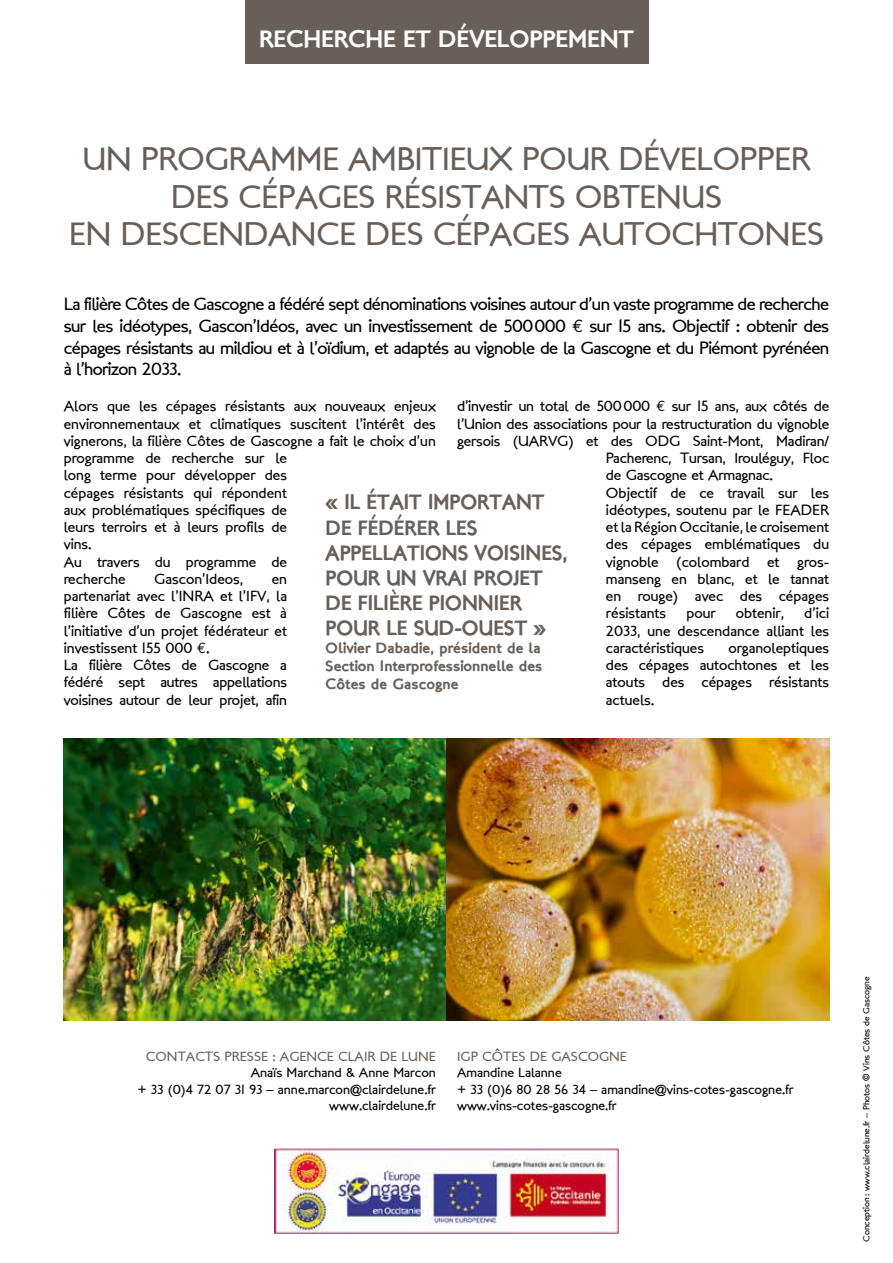
<style>
.page{position:relative;width:893px;height:1263px;background:#fff}
.page>*{position:absolute;margin:0;border:0;box-sizing:border-box;transform-origin:0 0}
.t1{font:33px/37.5px "London Between";letter-spacing:-.02em;color:#695f59;text-align:center}
.t2{font:24px "London Two";letter-spacing:-.03em;color:#fff}
.t3{font:21px/25.2px "London Two";letter-spacing:-.03em;color:#695f59;scale:.96 1}
.t4{font:18px/21.6px "London Between";letter-spacing:-.03em;color:#000;text-align:justify}
.t5{font:15px/17.2px "London Between";color:#000}
.t6{font:15px/18px "London Two";color:#695f59}
.t7{font:13.5px/16.2px "London Between";color:#000;text-align:right}
.t8{font:13.5px "London Between";color:#695f59}
.t9{font:9px "London Between";color:#000}
.s1{font-family:"Euro Mono"}
</style>
<div class="page">
<div style="left:244px;top:0;width:404px;height:64px;background:#695f59"></div>
<img style="left:275px;top:1148px;width:343px;height:85px">
<img style="left:64px;top:739px;width:765px;height:282px">
<h2 class="t2" style="left:259px;top:23px;width:377px">RECHERCHE ET DÉVELOPPEMENT</h2>
<h1 class="t1" style="left:69px;top:141px;width:757px">UN PROGRAMME AMBITIEUX POUR DÉVELOPPER<br>DES CÉPAGES RÉSISTANTS OBTENUS<br>EN DESCENDANCE DES CÉPAGES AUTOCHTONES</h1>
<p class="t4" style="left:64px;top:294px;width:767px">La filière Côtes de Gascogne a fédéré sept dénominations voisines autour d’un vaste programme de recherche sur les idéotypes, Gascon’Idéos, avec un investissement de 500000 <span class="s1">€</span> sur 15 ans. Objectif : obtenir des cépages résistants au mildiou et à l’oïdium, et adaptés au vignoble de la Gascogne et du Piémont pyrénéen à l’horizon 2033.</p>
<p class="t5" style="left:64px;top:398px;width:374px">Alors que les cépages résistants aux nouveaux enjeux environnementaux et climatiques suscitent l’intérêt des vignerons, la filière Côtes de Gascogne a fait le choix d’un programme de recherche sur le<br>long terme pour développer des<br>cépages résistants qui répondent<br>aux problématiques spécifiques de<br>leurs terroirs et à leurs profils de<br>vins.<br>Au travers du programme de<br>recherche</p>
<p class="t5" style="left:457px;top:398px;width:374px">d’investir un total de 500000 <span class="s1">€</span> sur 15 ans, aux côtés de</p>
<p class="t5" style="left:457px;top:415px;width:374px">l’Union des associations pour la restructuration du vignoble</p>
<p class="t5" style="left:457px;top:432px;width:374px">gersois (UARVG) et des ODG Saint-Mont, Madiran/</p>
<p class="t5" style="left:606px;top:449px;width:225px">Pacherenc, Tursan, Irouléguy, Floc</p>
<p class="t5" style="left:606px;top:467px;width:169px">de Gascogne et Armagnac.</p>
<p class="t5" style="left:606px;top:484px;width:225px">Objectif de ce travail sur les</p>
<p class="t5" style="left:606px;top:501px;width:225px">idéotypes, soutenu par le FEADER</p>
<p class="t5" style="left:606px;top:518px;width:225px">et la Région Occitanie, le croisement</p>
<p class="t5" style="left:606px;top:536px;width:225px">des cépages emblématiques du</p>
<p class="t5" style="left:606px;top:553px;width:225px">vignoble (colombard et gros-</p>
<p class="t5" style="left:606px;top:570px;width:225px">manseng en blanc, et le tannat</p>
<p class="t5" style="left:606px;top:587px;width:225px">en rouge) avec des cépages</p>
<p class="t5" style="left:606px;top:605px;width:62px">résistants</p>
<p class="t5" style="left:686px;top:605px;width:31px">pour</p>
<p class="t5" style="left:736px;top:605px;width:50px">obtenir,</p>
<h3 class="t3" style="left:325px;top:489px;width:254px">« IL ÉTAIT IMPORTANT<br>DE FÉDÉRER LES<br>APPELLATIONS VOISINES,<br>POUR UN VRAI PROJET<br>DE FILIÈRE PIONNIER<br>POUR LE SUD-OUEST »</h3>
<p class="t6" style="left:325px;top:639px;width:219px">Olivier Dabadie, président de la<br>Section Interprofessionnelle des<br>Côtes de Gascogne</p>
<p class="t5" style="left:154px;top:570px;width:90px">Gascon’Ideos,</p>
<p class="t5" style="left:64px;top:570px;width:225px;text-indent:208px">en partenariat avec l’INRA et l’IFV, la filière Côtes de Gascogne est à l’initiative d’un projet fédérateur et investissent 155 000 <span class="s1">€</span>.<br>La filière Côtes de Gascogne a fédéré sept autres appellations voisines autour de leur projet, afin</p>
<p class="t5" style="left:606px;top:605px;width:225px;text-align:justify;text-indent:198px">d’ici 2033, une descendance alliant les caractéristiques</p>
<p class="t5" style="left:606px;top:639px;width:225px;text-align:justify;text-indent:122px">organoleptiques des cépages autochtones et les atouts des cépages résistants actuels.</p>
<p class="t8" style="left:146px;top:1048px;width:291px">CONTACTS PRESSE : AGENCE CLAIR DE LUNE</p>
<p class="t7" style="left:138px;top:1065px;width:300px">Anaïs Marchand &amp; Anne Marcon<br>+ 33 (0)4 72 07 31 93 – anne.marcon@clairdelune.fr www.clairdelune.fr</p>
<p class="t8" style="left:457px;top:1048px;width:171px">IGP CÔTES DE GASCOGNE</p>
<p class="t7" style="left:457px;top:1065px;width:338px;text-align:left">Amandine Lalanne<br>+ 33 (0)6 80 28 56 34 – amandine@vins-cotes-gascogne.fr www.vins-cotes-gascogne.fr</p>
<p class="t9" style="left:861px;top:1242px;width:267px;rotate:-90deg">Conception: www.clairdelune.fr – Photos © Vins Côtes de Gascogne</p>
</div>
